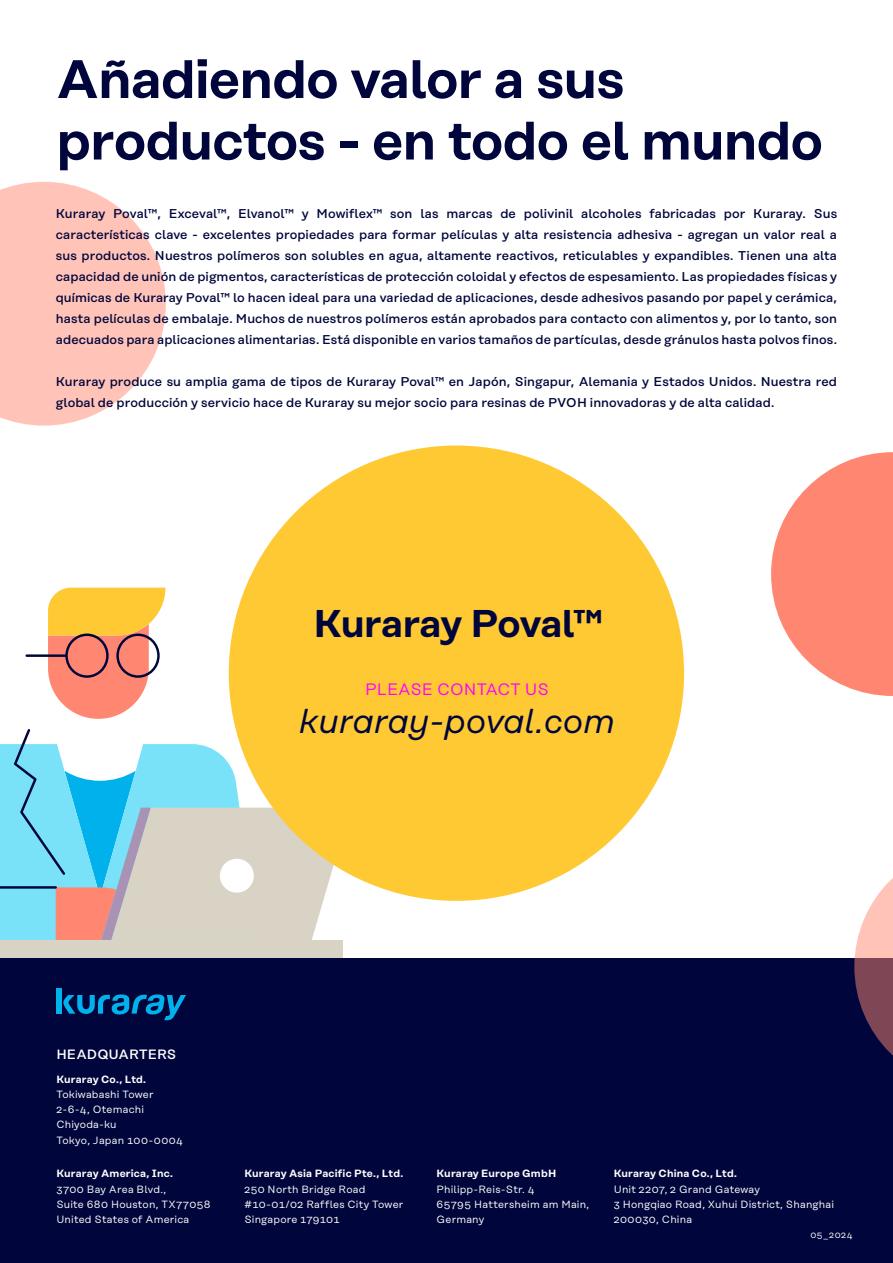
<style>
.page{position:relative;width:893px;height:1263px;background:#fff}
.page>*{position:absolute;margin:0;border:0;box-sizing:border-box;transform-origin:0 0}
.t1{font:600 54px/61.5px "Rational Text";letter-spacing:-.015em;color:#00063b}
.t2{font:600 38.7px "Rational Text";letter-spacing:-.02em;color:#00063b}
.t3{font:italic 34.5px "Rational Text";letter-spacing:-.005em;color:#00063b}
.t4{font:16.5px "Rational Text";letter-spacing:-.005em;color:#f0f}
.t5{font:500 13.5px "Rational Text";letter-spacing:.01em;color:#fff}
.t6{font:500 12.75px/21px "Rational Text";letter-spacing:.005em;color:#00063b;text-align:justify}
.t7{font:10.5px/15.3px "Rational Text";letter-spacing:.02em;color:#fff}
.t8{font:600 10.5px "Rational Text";letter-spacing:.015em;color:#fff}
.t9{font:9px "Rational Text";color:#fff}
</style>
<div class="page">
<div style="left:0;top:940px;width:343px;height:18px;background:#d8d3c5"></div>
<svg style="left:26px;top:588px;width:139px;height:131px"></svg>
<svg style="left:0;top:729px;width:350px;height:211px"></svg>
<div style="left:0;top:958px;width:893px;height:305px;background:#00063b"></div>
<div style="left:229px;top:445px;width:455px;height:456px;background:#ffc934;border-radius:50%"></div>
<div style="left:56px;top:988px;width:5px;height:26px;background:#00b1ec"></div>
<svg style="left:63px;top:994px;width:123px;height:26px"></svg>
<svg style="left:854px;top:878px;width:39px;height:178px"></svg>
<svg style="left:0;top:182px;width:166px;height:244px"></svg>
<svg style="left:771px;top:452px;width:122px;height:244px"></svg>
<h1 class="t1" style="left:56px;top:48px;width:768px">Añadiendo valor a sus productos - en todo el mundo</h1>
<p class="t6" style="left:56px;top:203px;width:783px">Kuraray Poval™, Exceval™, Elvanol™ y Mowiflex™ son las marcas de polivinil alcoholes fabricadas por Kuraray. Sus características clave - excelentes propiedades para formar películas y alta resistencia adhesiva - agregan un valor real a sus productos. Nuestros polímeros son solubles en agua, altamente reactivos, reticulables y expandibles. Tienen una alta capacidad de unión de pigmentos, características de protección coloidal y efectos de espesamiento. Las propiedades físicas y químicas de Kuraray Poval™ lo hacen ideal para una variedad de aplicaciones, desde adhesivos pasando por papel y cerámica, hasta películas de embalaje. Muchos de nuestros polímeros están aprobados para contacto con alimentos y, por lo tanto, son adecuados para aplicaciones alimentarias. Está disponible en varios tamaños de partículas, desde gránulos hasta polvos finos.</p>
<p class="t6" style="left:56px;top:371px;width:783px">Kuraray produce su amplia gama de tipos de Kuraray Poval™ en Japón, Singapur, Alemania y Estados Unidos. Nuestra red global de producción y servicio hace de Kuraray su mejor socio para resinas de PVOH innovadoras y de alta calidad.</p>
<h2 class="t2" style="left:314px;top:600px;width:291px">Kuraray Poval™</h2>
<p class="t4" style="left:365px;top:680px;width:185px">PLEASE CONTACT US</p>
<h3 class="t3" style="left:299px;top:701px;width:318px">kuraray-poval.com</h3>
<p class="t5" style="left:56px;top:1046px;width:122px">HEADQUARTERS</p>
<p class="t8" style="left:56px;top:1073px;width:91px">Kuraray Co., Ltd.</p>
<p class="t7" style="left:56px;top:1086px;width:128px">Tokiwabashi Tower<br>2-6-4, Otemachi<br>Chiyoda-ku<br>Tokyo, Japan 100-0004</p>
<p class="t8" style="left:56px;top:1167px;width:118px">Kuraray America, Inc.</p>
<p class="t7" style="left:56px;top:1181px;width:156px">3700 Bay Area Blvd.,<br>Suite 680 Houston, TX77058<br>United States of America</p>
<p class="t8" style="left:244px;top:1167px;width:160px">Kuraray Asia Pacific Pte., Ltd.</p>
<p class="t7" style="left:244px;top:1181px;width:161px">250 North Bridge Road #10-01/02 Raffles City Tower<br>Singapore 179101</p>
<p class="t8" style="left:437px;top:1167px;width:121px">Kuraray Europe GmbH</p>
<p class="t7" style="left:437px;top:1181px;width:154px">Philipp-Reis-Str. 4<br>65795 Hattersheim am Main,<br>Germany</p>
<p class="t8" style="left:614px;top:1167px;width:125px">Kuraray China Co., Ltd.</p>
<p class="t7" style="left:614px;top:1181px;width:222px">Unit 2207, 2 Grand Gateway<br>3 Hongqiao Road, Xuhui District, Shanghai<br>200030, China</p>
<p class="t9" style="left:810px;top:1230px;width:44px">05_2024</p>
</div>
